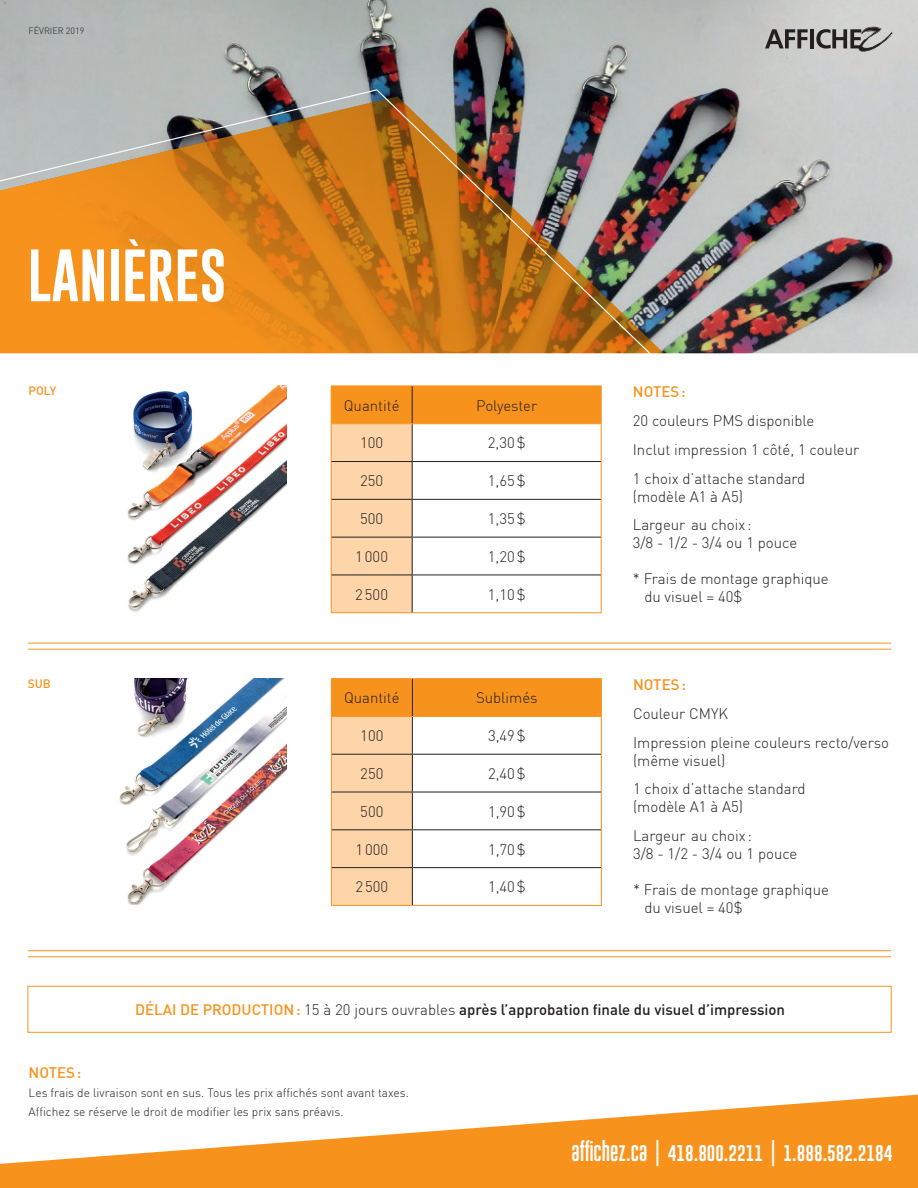
<style>
.page{position:relative;width:918px;height:1188px;background:#fff}
.page>*{position:absolute;margin:0;border:0;box-sizing:border-box;transform-origin:0 0}
.t1{font:54px "Gobold Uplow";color:#fff}
.t2{font:16.5px "Gobold Uplow";color:#fff}
.t3{font:300 15px "DIN";color:#231f20}
.t4{font:500 15px "DIN";color:#231f20}
.t5{font:500 15px "DIN";color:#f7931d}
.t6{font:300 12px "DIN";color:#231f20}
.t7{font:500 12px "DIN";color:#f7931d}
.t8{font:300 9px "DIN";color:#231f20}
.s1{color:#f7931d}
.s2{font-weight:300}
</style>
<div class="page">
<img style="left:0;top:0;width:918px;height:353px">
<img style="left:0;top:89px;width:658px;height:264px">
<svg style="left:0;top:1095px;width:918px;height:93px;fill:#f7931d"></svg>
<svg style="left:765px;top:29px;width:43px;height:19px"></svg>
<hr style="left:810px;top:29px;width:4px;height:19px;background:#231f20">
<svg style="left:816px;top:27px;width:77px;height:25px;background:#989896"></svg>
<div style="left:28px;top:986px;width:864px;height:47px;border:1px solid #f7931d"></div>
<hr style="left:28px;top:643px;width:863px;height:1px;background:#f7931d">
<hr style="left:28px;top:649px;width:863px;height:1px;background:#f7931d">
<hr style="left:28px;top:950px;width:863px;height:1px;background:#f7931d">
<hr style="left:28px;top:956px;width:863px;height:1px;background:#f7931d">
<svg style="left:332px;top:387px;width:269px;height:225px"></svg>
<div style="left:412px;top:424px;width:189px;height:38px;background:#fff"></div>
<hr style="left:331px;top:386px;width:81px;height:1px;background:#f7931d">
<hr style="left:331px;top:386px;width:1px;height:37px;background:#f7931d">
<hr style="left:412px;top:386px;width:190px;height:1px;background:#f7931d">
<hr style="left:601px;top:386px;width:1px;height:37px;background:#f7931d">
<hr style="left:331px;top:424px;width:1px;height:38px;background:#f7931d">
<hr style="left:601px;top:424px;width:1px;height:38px;background:#f7931d">
<hr style="left:331px;top:462px;width:1px;height:37px;background:#f7931d">
<hr style="left:601px;top:462px;width:1px;height:37px;background:#f7931d">
<hr style="left:331px;top:499px;width:1px;height:38px;background:#f7931d">
<hr style="left:601px;top:499px;width:1px;height:38px;background:#f7931d">
<hr style="left:331px;top:537px;width:1px;height:38px;background:#f7931d">
<hr style="left:601px;top:537px;width:1px;height:38px;background:#f7931d">
<hr style="left:331px;top:575px;width:1px;height:37px;background:#f7931d">
<hr style="left:601px;top:575px;width:1px;height:37px;background:#f7931d">
<hr style="left:331px;top:612px;width:81px;height:1px;background:#f7931d">
<hr style="left:412px;top:612px;width:190px;height:1px;background:#f7931d">
<hr style="left:412px;top:386px;width:1px;height:37px;background:#231f20">
<hr style="left:412px;top:424px;width:1px;height:37px;background:#231f20">
<hr style="left:332px;top:461px;width:80px;height:1px;background:#231f20">
<hr style="left:412px;top:461px;width:189px;height:1px;background:#231f20">
<hr style="left:412px;top:462px;width:1px;height:37px;background:#231f20">
<hr style="left:332px;top:499px;width:80px;height:1px;background:#231f20">
<hr style="left:412px;top:499px;width:189px;height:1px;background:#231f20">
<hr style="left:412px;top:500px;width:1px;height:37px;background:#231f20">
<hr style="left:332px;top:537px;width:80px;height:1px;background:#231f20">
<hr style="left:412px;top:537px;width:189px;height:1px;background:#231f20">
<hr style="left:412px;top:538px;width:1px;height:37px;background:#231f20">
<hr style="left:332px;top:575px;width:80px;height:1px;background:#231f20">
<hr style="left:412px;top:575px;width:189px;height:1px;background:#231f20">
<hr style="left:412px;top:575px;width:1px;height:37px;background:#231f20">
<hr style="left:331px;top:423px;width:81px;height:1px;background:#f7931d">
<hr style="left:412px;top:423px;width:190px;height:1px;background:#f7931d">
<img style="left:127px;top:386px;width:159px;height:226px">
<svg style="left:332px;top:679px;width:269px;height:226px"></svg>
<div style="left:412px;top:716px;width:189px;height:38px;background:#fff"></div>
<hr style="left:331px;top:678px;width:81px;height:1px;background:#f7931d">
<hr style="left:331px;top:679px;width:1px;height:37px;background:#f7931d">
<hr style="left:412px;top:678px;width:190px;height:1px;background:#f7931d">
<hr style="left:601px;top:679px;width:1px;height:37px;background:#f7931d">
<hr style="left:331px;top:717px;width:1px;height:37px;background:#f7931d">
<hr style="left:601px;top:717px;width:1px;height:37px;background:#f7931d">
<hr style="left:331px;top:754px;width:1px;height:38px;background:#f7931d">
<hr style="left:601px;top:754px;width:1px;height:38px;background:#f7931d">
<hr style="left:331px;top:792px;width:1px;height:38px;background:#f7931d">
<hr style="left:601px;top:792px;width:1px;height:38px;background:#f7931d">
<hr style="left:331px;top:830px;width:1px;height:38px;background:#f7931d">
<hr style="left:601px;top:830px;width:1px;height:38px;background:#f7931d">
<hr style="left:331px;top:868px;width:1px;height:37px;background:#f7931d">
<hr style="left:601px;top:868px;width:1px;height:37px;background:#f7931d">
<hr style="left:331px;top:905px;width:81px;height:1px;background:#f7931d">
<hr style="left:412px;top:905px;width:190px;height:1px;background:#f7931d">
<hr style="left:412px;top:679px;width:1px;height:37px;background:#231f20">
<hr style="left:412px;top:717px;width:1px;height:37px;background:#231f20">
<hr style="left:332px;top:754px;width:80px;height:1px;background:#231f20">
<hr style="left:412px;top:754px;width:189px;height:1px;background:#231f20">
<hr style="left:412px;top:755px;width:1px;height:37px;background:#231f20">
<hr style="left:332px;top:792px;width:80px;height:1px;background:#231f20">
<hr style="left:412px;top:792px;width:189px;height:1px;background:#231f20">
<hr style="left:412px;top:792px;width:1px;height:37px;background:#231f20">
<hr style="left:332px;top:829px;width:80px;height:1px;background:#231f20">
<hr style="left:412px;top:829px;width:189px;height:1px;background:#231f20">
<hr style="left:412px;top:830px;width:1px;height:37px;background:#231f20">
<hr style="left:332px;top:867px;width:80px;height:1px;background:#231f20">
<hr style="left:412px;top:867px;width:189px;height:1px;background:#231f20">
<hr style="left:412px;top:868px;width:1px;height:37px;background:#231f20">
<hr style="left:331px;top:716px;width:81px;height:1px;background:#f7931d">
<hr style="left:412px;top:716px;width:190px;height:1px;background:#f7931d">
<img style="left:119px;top:678px;width:167px;height:227px">
<p class="t8" style="left:29px;top:25px;width:57px">FÉVRIER 2019</p>
<p class="t1" style="left:28px;top:233px;width:200px">LANIÈRES</p>
<p class="t7" style="left:29px;top:383px;width:29px">POLY</p>
<p class="t7" style="left:28px;top:676px;width:25px">SUB</p>
<p class="t3" style="left:344px;top:396px;width:57px">Quantité</p>
<p class="t3" style="left:476px;top:396px;width:63px">Polyester</p>
<p class="t3" style="left:360px;top:434px;width:25px">100</p>
<p class="t3" style="left:488px;top:434px;width:39px">2,30$</p>
<p class="t3" style="left:360px;top:472px;width:25px">250</p>
<p class="t3" style="left:488px;top:472px;width:39px">1,65$</p>
<p class="t3" style="left:360px;top:509px;width:25px">500</p>
<p class="t3" style="left:488px;top:509px;width:39px">1,35$</p>
<p class="t3" style="left:355px;top:547px;width:34px">1000</p>
<p class="t3" style="left:488px;top:547px;width:39px">1,20$</p>
<p class="t3" style="left:355px;top:585px;width:34px">2500</p>
<p class="t3" style="left:488px;top:585px;width:39px">1,10$</p>
<p class="t3" style="left:344px;top:689px;width:57px">Quantité</p>
<p class="t3" style="left:476px;top:689px;width:63px">Sublimés</p>
<p class="t3" style="left:360px;top:727px;width:25px">100</p>
<p class="t3" style="left:488px;top:727px;width:39px">3,49$</p>
<p class="t3" style="left:360px;top:764px;width:25px">250</p>
<p class="t3" style="left:488px;top:764px;width:39px">2,40$</p>
<p class="t3" style="left:360px;top:802px;width:25px">500</p>
<p class="t3" style="left:488px;top:802px;width:39px">1,90$</p>
<p class="t3" style="left:356px;top:840px;width:34px">1000</p>
<p class="t3" style="left:488px;top:840px;width:39px">1,70$</p>
<p class="t3" style="left:356px;top:878px;width:34px">2500</p>
<p class="t3" style="left:488px;top:878px;width:39px">1,40$</p>
<p class="t5" style="left:633px;top:382px;width:54px">NOTES:</p>
<p class="t3" style="left:633px;top:411px;width:183px">20 couleurs PMS disponible</p>
<p class="t3" style="left:633px;top:440px;width:228px">Inclut impression 1 côté, 1 couleur</p>
<p class="t3" style="left:633px;top:469px;width:174px">1 choix d’attache standard</p>
<p class="t3" style="left:633px;top:487px;width:112px">(modèle A1 à A5)</p>
<p class="t3" style="left:633px;top:516px;width:120px">Largeur au choix :</p>
<p class="t3" style="left:633px;top:534px;width:166px">3/8 - 1/2 - 3/4 ou 1 pouce</p>
<p class="t3" style="left:633px;top:570px;width:197px">* Frais de montage graphique</p>
<p class="t3" style="left:644px;top:588px;width:99px">du visuel = 40$</p>
<p class="t5" style="left:633px;top:675px;width:54px">NOTES:</p>
<p class="t3" style="left:633px;top:704px;width:97px">Couleur CMYK</p>
<p class="t3" style="left:633px;top:733px;width:257px">Impression pleine couleurs recto/verso</p>
<p class="t3" style="left:633px;top:751px;width:94px">(même visuel)</p>
<p class="t3" style="left:633px;top:780px;width:174px">1 choix d’attache standard</p>
<p class="t3" style="left:633px;top:798px;width:112px">(modèle A1 à A5)</p>
<p class="t3" style="left:633px;top:827px;width:120px">Largeur au choix :</p>
<p class="t3" style="left:633px;top:845px;width:166px">3/8 - 1/2 - 3/4 ou 1 pouce</p>
<p class="t3" style="left:633px;top:881px;width:197px">* Frais de montage graphique</p>
<p class="t3" style="left:645px;top:899px;width:99px">du visuel = 40$</p>
<p class="t4" style="left:135px;top:1000px;width:652px"><span class="s1">DÉLAI DE PRODUCTION:</span> <span class="s2">15 à 20 jours ouvrables</span> après l’approbation finale du visuel d’impression</p>
<p class="t5" style="left:29px;top:1063px;width:54px">NOTES:</p>
<p class="t6" style="left:29px;top:1085px;width:382px">Les frais de livraison sont en sus. Tous les prix affichés sont avant taxes.</p>
<p class="t6" style="left:29px;top:1104px;width:317px">Affichez se réserve le droit de modifier les prix sans préavis.</p>
<p class="t2" style="left:572px;top:1140px;width:322px">AFFICHEZ.CA | 418.800.2211 | 1.888.582.2184</p>
</div>
